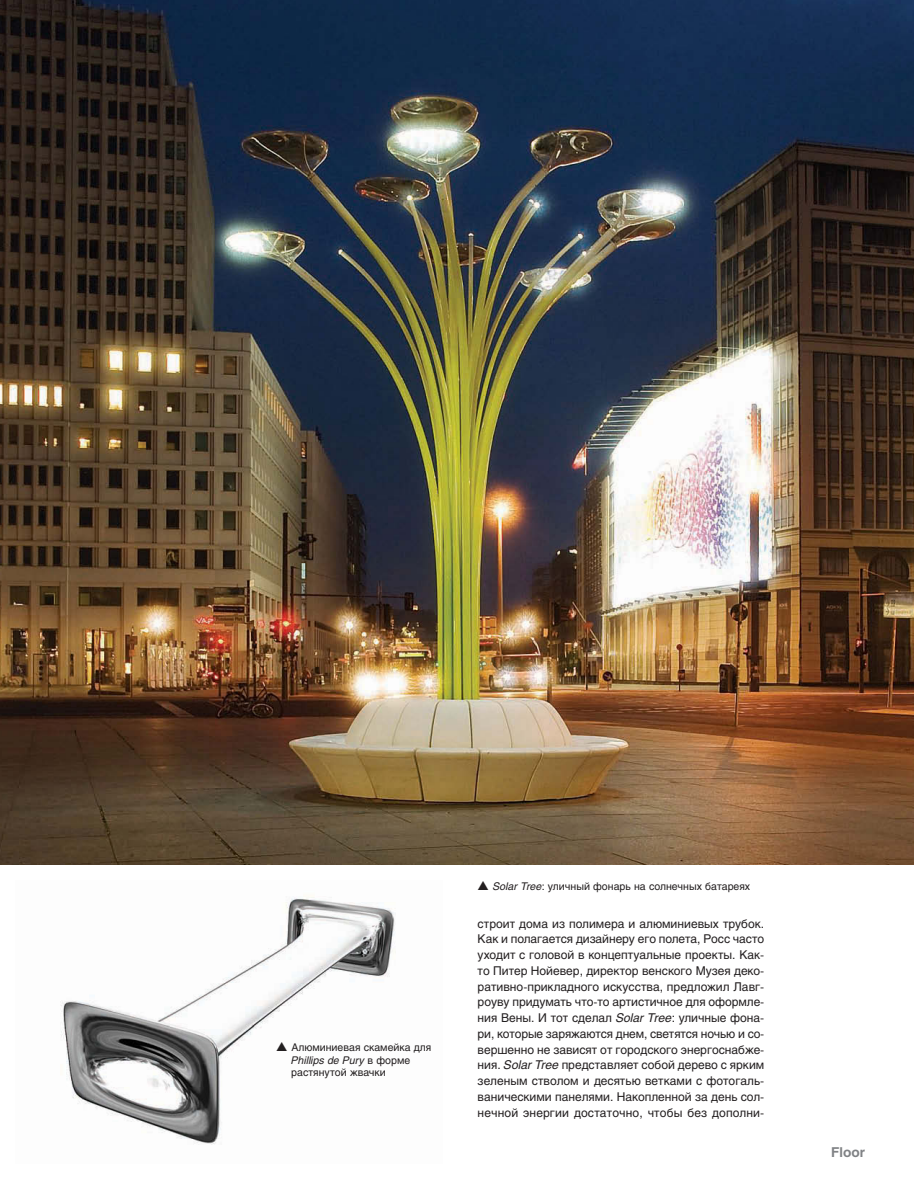
<style>
.page{position:relative;width:914px;height:1184px;background:#fff}
.page>*{position:absolute;margin:0;border:0;box-sizing:border-box;transform-origin:0 0}
.t1{font:700 13.5px "Helios";color:#808285}
.t2{font:12px/15.8px "Helios";letter-spacing:.01em;color:#231f20;text-align:justify}
.t3{font:10.5px/12.9px "Helios";color:#231f20}
.s1{font-style:italic}
</style>
<div class="page">
<img style="left:0;top:0;width:914px;height:865px">
<img style="left:60px;top:896px;width:336px;height:249px">
<p class="t3" style="left:291px;top:1041px;width:142px;text-indent:-15px">▲ Алюминиевая скамейка для<br><span class="s1">Phillips de Pury</span> в форме растянутой жвачки</p>
<p class="t3" style="left:478px;top:881px;width:274px">▲ <span class="s1">Solar Tree</span>: уличный фонарь на солнечных батареях</p>
<p class="t2" style="left:478px;top:917px;width:288px">строит дома из полимера и алюминиевых трубок.<br>Как и полагается дизайнеру его полета, Росс часто уходит с головой в концептуальные проекты. Как&shy;то Питер Нойевер, директор венского Музея деко&shy;ративно-прикладного искусства, предложил Лавг&shy;роуву придумать что-то артистичное для оформле&shy;ния Вены. И тот сделал <span class="s1">Solar Tree</span>: уличные фона&shy;ри, которые заряжаются днем, светятся ночью и со&shy;вершенно не зависят от городского энергоснабже&shy;ния. <span class="s1">Solar Tree</span> представляет собой дерево с ярким зеленым стволом и десятью ветками с фотогаль&shy;ваническими панелями. Накопленной за день сол&shy;нечной энергии достаточно, чтобы без дополни-</p>
<p class="t1" style="left:831px;top:1147px;width:35px">Floor</p>
</div>
